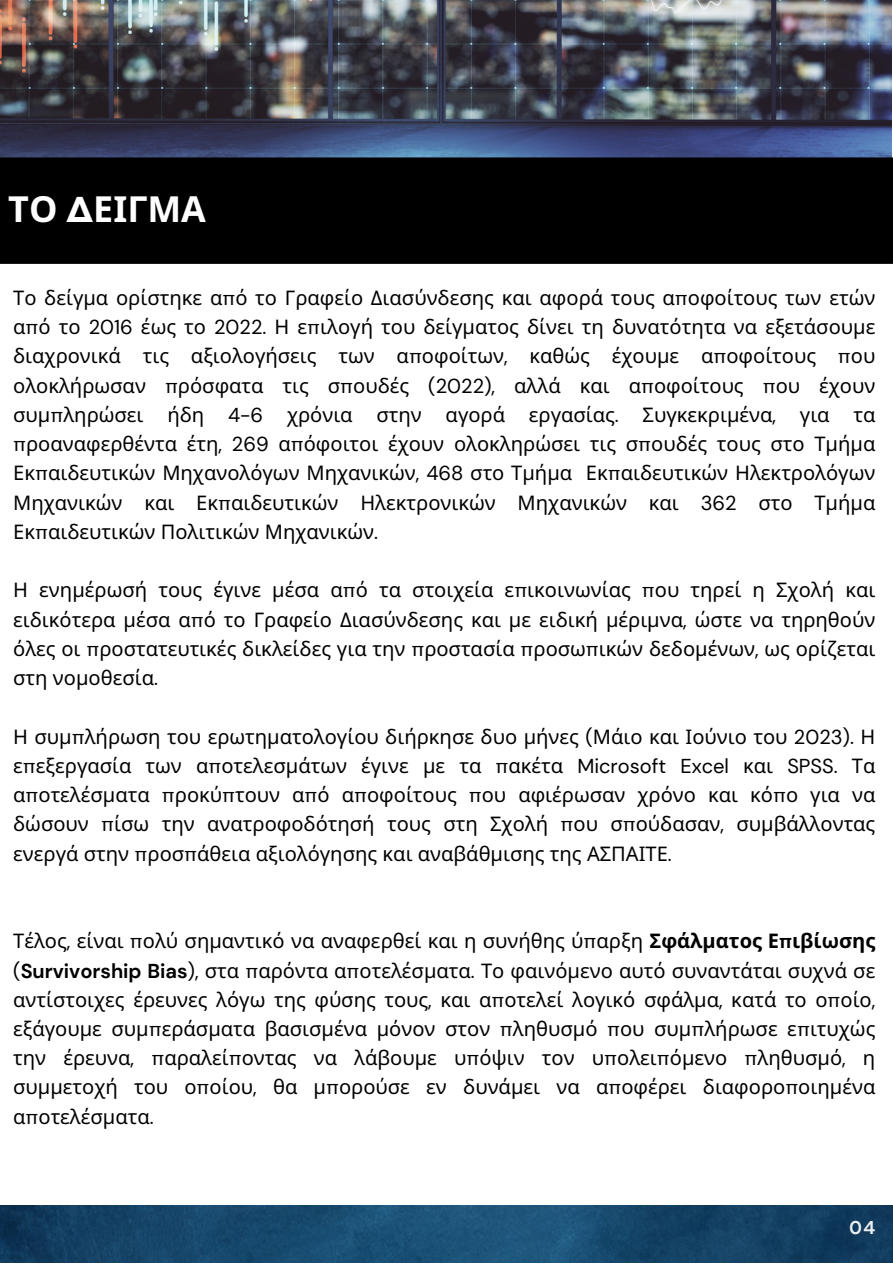
<style>
.page{position:relative;width:893px;height:1264px;background:#fff}
.page>*{position:absolute;margin:0;border:0;box-sizing:border-box;transform-origin:0 0}
.t1{font:700 35.85px "Noto Sans";color:#fff}
.t2{font:20.1px/29.2px "Noto Sans";color:#000;text-align:justify}
.t3{font:700 19.5px "Codec Pro";color:#e9eef1}
.s1{font-family:"Garet"}
.s2{font-family:"DM Sans"}
.s3{font-weight:700}
.s4{font-family:"DM Sans";font-weight:700}
</style>
<div class="page">
<img style="left:0;top:0;width:891px;height:157px">
<div style="left:0;top:157px;width:892px;height:107px;background:#000"></div>
<img style="left:0;top:1205px;width:892px;height:57px">
<p class="t1" style="left:8px;top:183px;width:199px">ΤΟ <span class="s1">Δ</span>ΕΙΓΜΑ</p>
<p class="t2" style="left:13px;top:282px;width:863px">Το δείγμα ορίστηκε α<span class="s2">π</span>ό το Γραφείο Διασύνδεσης και αφορά τους α<span class="s2">π</span>οφοίτους των ετών α<span class="s2">π</span>ό το <span class="s2">2016</span> έως το <span class="s2">2022.</span> Η ε<span class="s2">π</span>ιλογή του δείγματος δίνει τη δυνατότητα να εξετάσουμε διαχρονικά τις αξιολογήσεις των α<span class="s2">π</span>οφοίτων<span class="s2">,</span> καθώς έχουμε α<span class="s2">π</span>οφοίτους <span class="s2">π</span>ου ολοκλήρωσαν <span class="s2">π</span>ρόσφατα τις σ<span class="s2">π</span>ουδές <span class="s2">(2022),</span> αλλά και α<span class="s2">π</span>οφοίτους <span class="s2">π</span>ου έχουν συμ<span class="s2">π</span>ληρώσει ήδη <span class="s2">4-6</span> χρόνια στην αγορά εργασίας<span class="s2">.</span> Συγκεκριμένα<span class="s2">,</span> για τα <span class="s2">π</span>ροαναφερθέντα έτη<span class="s2">, 269</span> α<span class="s2">π</span>όφοιτοι έχουν ολοκληρώσει τις σ<span class="s2">π</span>ουδές τους στο Τμήμα Εκ<span class="s2">π</span>αιδευτικών Μηχανολόγων Μηχανικών<span class="s2">, 468</span> στο Τμήμα Εκ<span class="s2">π</span>αιδευτικών Ηλεκτρολόγων Μηχανικών και Εκ<span class="s2">π</span>αιδευτικών Ηλεκτρονικών Μηχανικών και <span class="s2">362</span> στο Τμήμα Εκ<span class="s2">π</span>αιδευτικών Πολιτικών Μηχανικών<span class="s2">.</span></p>
<p class="t2" style="left:13px;top:575px;width:863px">Η ενημέρωσή τους έγινε μέσα α<span class="s2">π</span>ό τα στοιχεία ε<span class="s2">π</span>ικοινωνίας <span class="s2">π</span>ου τηρεί η Σχολή και ειδικότερα μέσα α<span class="s2">π</span>ό το Γραφείο Διασύνδεσης και με ειδική μέριμνα<span class="s2">,</span> ώστε να τηρηθούν όλες οι <span class="s2">π</span>ροστατευτικές δικλείδες για την <span class="s2">π</span>ροστασία <span class="s2">π</span>ροσω<span class="s2">π</span>ικών δεδομένων<span class="s2">,</span> ως ορίζεται στη νομοθεσία<span class="s2">.</span></p>
<p class="t2" style="left:13px;top:721px;width:863px">Η συμ<span class="s2">π</span>λήρωση του ερωτηματολογίου διήρκησε δυο μήνες <span class="s2">(</span>Μάιο και Ιούνιο του <span class="s2">2023).</span> Η ε<span class="s2">π</span>εξεργασία των α<span class="s2">π</span>οτελεσμάτων έγινε με τα <span class="s2">π</span>ακέτα <span class="s2">Microsoft Excel</span> και <span class="s2">SPSS.</span> Τα α<span class="s2">π</span>οτελέσματα <span class="s2">π</span>ροκύ<span class="s2">π</span>τουν α<span class="s2">π</span>ό α<span class="s2">π</span>οφοίτους <span class="s2">π</span>ου αφιέρωσαν χρόνο και κό<span class="s2">π</span>ο για να δώσουν <span class="s2">π</span>ίσω την ανατροφοδότησή τους στη Σχολή <span class="s2">π</span>ου σ<span class="s2">π</span>ούδασαν<span class="s2">,</span> συμβάλλοντας ενεργά στην <span class="s2">π</span>ροσ<span class="s2">π</span>άθεια αξιολόγησης και αναβάθμισης της ΑΣΠΑΙΤΕ<span class="s2">.</span></p>
<p class="t2" style="left:13px;top:925px;width:863px">Τέλος<span class="s2">,</span> είναι <span class="s2">π</span>ολύ σημαντικό να αναφερθεί και η συνήθης ύ<span class="s2">π</span>αρξη <span class="s3">Σφάλματος Ε</span><span class="s4">π</span><span class="s3">ιβίωσης </span><span class="s2">(</span><span class="s4">Survivorship Bias</span><span class="s2">),</span> στα <span class="s2">π</span>αρόντα α<span class="s2">π</span>οτελέσματα<span class="s2">.</span> Το φαινόμενο αυτό συναντάται συχνά σε αντίστοιχες έρευνες λόγω της φύσης τους<span class="s2">,</span> και α<span class="s2">π</span>οτελεί λογικό σφάλμα<span class="s2">,</span> κατά το ο<span class="s2">π</span>οίο<span class="s2">, </span>εξάγουμε συμ<span class="s2">π</span>εράσματα βασισμένα μόνον στον <span class="s2">π</span>ληθυσμό <span class="s2">π</span>ου συμ<span class="s2">π</span>λήρωσε ε<span class="s2">π</span>ιτυχώς την έρευνα<span class="s2">, π</span>αραλεί<span class="s2">π</span>οντας να λάβουμε υ<span class="s2">π</span>όψιν τον υ<span class="s2">π</span>ολει<span class="s2">π</span>όμενο <span class="s2">π</span>ληθυσμό<span class="s2">,</span> η συμμετοχή του ο<span class="s2">π</span>οίου<span class="s2">,</span> θα μ<span class="s2">π</span>ορούσε εν δυνάμει να α<span class="s2">π</span>οφέρει διαφορο<span class="s2">π</span>οιημένα α<span class="s2">π</span>οτελέσματα<span class="s2">.</span></p>
<p class="t3" style="left:849px;top:1220px;width:27px">04</p>
</div>
